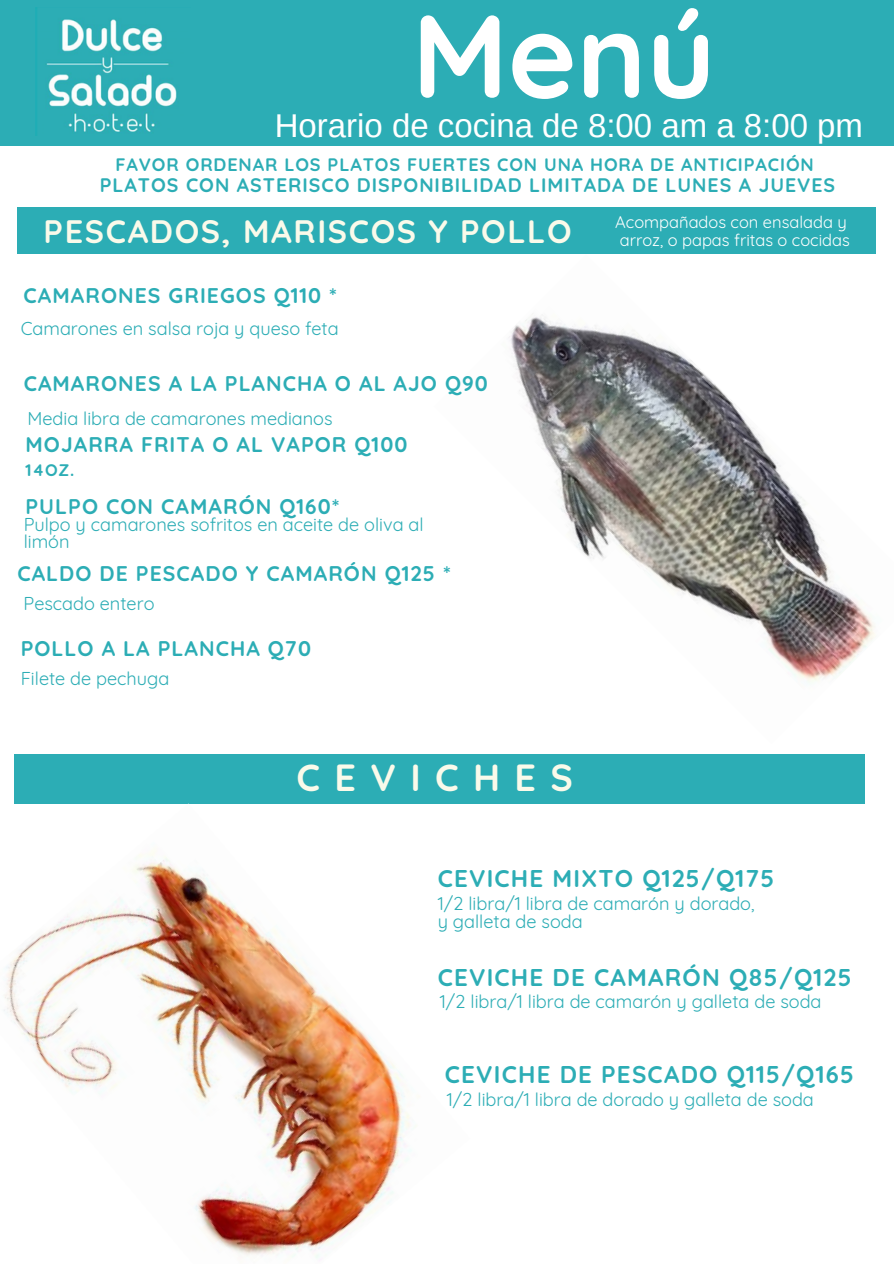
<style>
.page{position:relative;width:894px;height:1264px;background:#fff}
.page>*{position:absolute;margin:0;border:0;box-sizing:border-box;transform-origin:0 0}
.t1{font:700 117.45px "Quicksand";color:#fff}
.t2{font:700 37.65px "Quicksand";letter-spacing:.38em;color:#fafaea}
.t3{font:33px "Arimo";color:#fff}
.t4{font:700 32.4px "Quicksand";letter-spacing:.05em;color:#fafaea}
.t5{font:700 24.15px "Quicksand";letter-spacing:.05em;color:#2cadb5}
.t6{font:700 21.15px "Quicksand";letter-spacing:.05em;color:#2cadb5}
.t7{font:700 19.5px "Quicksand";letter-spacing:.05em;color:#2cadb5}
.t8{font:18.15px/16.8px "Quicksand";color:#2cadb5}
.t9{font:700 18px "Quicksand";letter-spacing:.05em;color:#2cadb5}
.t10{font:700 16.65px "Quicksand";color:#2cadb5}
.t11{font:16.5px "Quicksand";color:#fff}
</style>
<div class="page">
<div style="left:17px;top:208px;width:858px;height:46px;background:#2cadb5"></div>
<div style="left:488px;top:0;width:405px;height:146px;background:#2cadb5"></div>
<div style="left:0;top:0;width:502px;height:146px;background:#2cadb5"></div>
<img style="left:35px;top:7px;width:142px;height:128px">
<div style="left:14px;top:755px;width:850px;height:48px;background:#2cadb5"></div>
<img style="left:4px;top:803px;width:466px;height:458px">
<img style="left:509px;top:313px;width:366px;height:369px">
<p class="t1" style="left:412px;top:-20px;width:305px">Menú</p>
<p class="t3" style="left:275px;top:107px;width:589px">Horario de cocina de 8:00 am a 8:00 pm</p>
<h1 class="t9" style="left:115px;top:153px;width:699px">FAVOR ORDENAR LOS PLATOS FUERTES CON UNA HORA DE ANTICIPACIÓN</h1>
<h1 class="t7" style="left:100px;top:172px;width:736px">PLATOS CON ASTERISCO DISPONIBILIDAD LIMITADA DE LUNES A JUEVES</h1>
<p class="t4" style="left:44px;top:211px;width:529px">PESCADOS, MARISCOS Y POLLO</p>
<p class="t6" style="left:24px;top:282px;width:315px">CAMARONES GRIEGOS Q110 *</p>
<h6 class="t8" style="left:21px;top:319px;width:319px">Camarones en salsa roja y queso feta</h6>
<h3 class="t6" style="left:24px;top:369px;width:465px">CAMARONES A LA PLANCHA O AL AJO Q90</h3>
<h6 class="t8" style="left:27px;top:410px;width:306px">Media libra de camarones medianos</h6>
<h4 class="t6" style="left:25px;top:431px;width:383px">MOJARRA FRITA O AL VAPOR Q100</h4>
<h4 class="t10" style="left:25px;top:459px;width:50px">14OZ.</h4>
<p class="t6" style="left:25px;top:493px;width:315px">PULPO CON CAMARÓN Q160*</p>
<h6 class="t8" style="left:24px;top:515px;width:401px">Pulpo y camarones sofritos en aceite de oliva al limón</h6>
<p class="t6" style="left:17px;top:560px;width:435px">CALDO DE PESCADO Y CAMARÓN Q125 *</p>
<p class="t8" style="left:24px;top:595px;width:132px">Pescado entero</p>
<p class="t6" style="left:21px;top:635px;width:292px">POLLO A LA PLANCHA Q70</p>
<p class="t8" style="left:21px;top:669px;width:150px">Filete de pechuga</p>
<h5 class="t2" style="left:296px;top:753px;width:278px">CEVICHES</h5>
<h2 class="t11" style="left:615px;top:211px;width:233px">Acompañados con ensalada y</h2>
<p class="t11" style="left:619px;top:229px;width:231px">arroz, o papas fritas o cocidas</p>
<h6 class="t5" style="left:437px;top:863px;width:338px">CEVICHE MIXTO Q125/Q175</h6>
<p class="t8" style="left:437px;top:894px;width:318px">1/2 libra/1 libra de camarón y dorado,</p>
<h6 class="t8" style="left:437px;top:912px;width:146px">y galleta de soda</h6>
<p class="t5" style="left:437px;top:961px;width:415px">CEVICHE DE CAMARÓN Q85/Q125</p>
<h6 class="t8" style="left:439px;top:993px;width:383px">1/2 libra/1 libra de camarón y galleta de soda</h6>
<h6 class="t5" style="left:444px;top:1058px;width:411px">CEVICHE DE PESCADO Q115/Q165</h6>
<p class="t8" style="left:446px;top:1090px;width:368px">1/2 libra/1 libra de dorado y galleta de soda</p>
</div>
